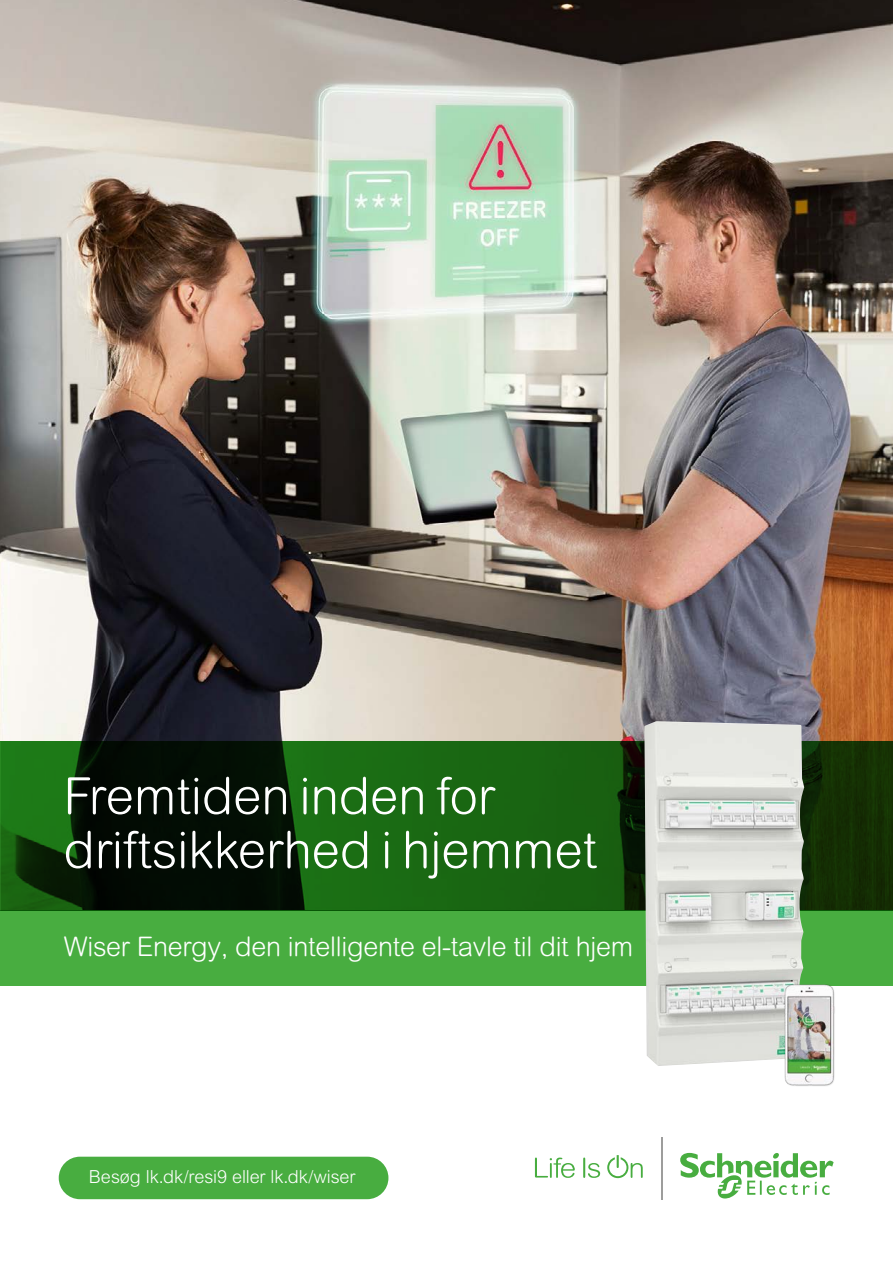
<style>
.page{position:relative;width:893px;height:1263px;background:#fff}
.page>*{position:absolute;margin:0;border:0;box-sizing:border-box;transform-origin:0 0}
.t1{font:300 51px/54px "Arial Rounded MT Pro";color:#fff}
.t2{font:300 27px "Arial Rounded MT Pro";letter-spacing:-.01em;color:#fff}
.t3{font:300 18px "Arial MT Pro";letter-spacing:-.005em;color:#fff}
</style>
<div class="page">
<img style="left:0;top:0;width:893px;height:741px">
<div style="left:0;top:910px;width:893px;height:76px;background:#48ad40"></div>
<svg style="left:0;top:741px;width:893px;height:169px;background:#11420b"></svg>
<svg style="left:535px;top:1157px;width:40px;height:21px"></svg>
<svg style="left:583px;top:1157px;width:17px;height:21px"></svg>
<svg style="left:607px;top:1155px;width:36px;height:23px"></svg>
<hr style="left:661px;top:1137px;width:1px;height:62px;background:#9d9d9c">
<svg style="left:680px;top:1152px;width:154px;height:47px"></svg>
<img style="left:644px;top:721px;width:160px;height:345px">
<img style="left:768px;top:981px;width:67px;height:105px">
<div style="left:59px;top:1157px;width:329px;height:42px;background:#48ad40;border-radius:21px"></div>
<h1 class="t1" style="left:63px;top:771px;width:535px">Fremtiden inden for driftsikkerhed i hjemmet</h1>
<p class="t2" style="left:64px;top:930px;width:571px">Wiser Energy, den intelligente el-tavle til dit hjem</p>
<p class="t3" style="left:89px;top:1166px;width:268px">Besøg lk.dk/resi9 eller lk.dk/wiser</p>
</div>
